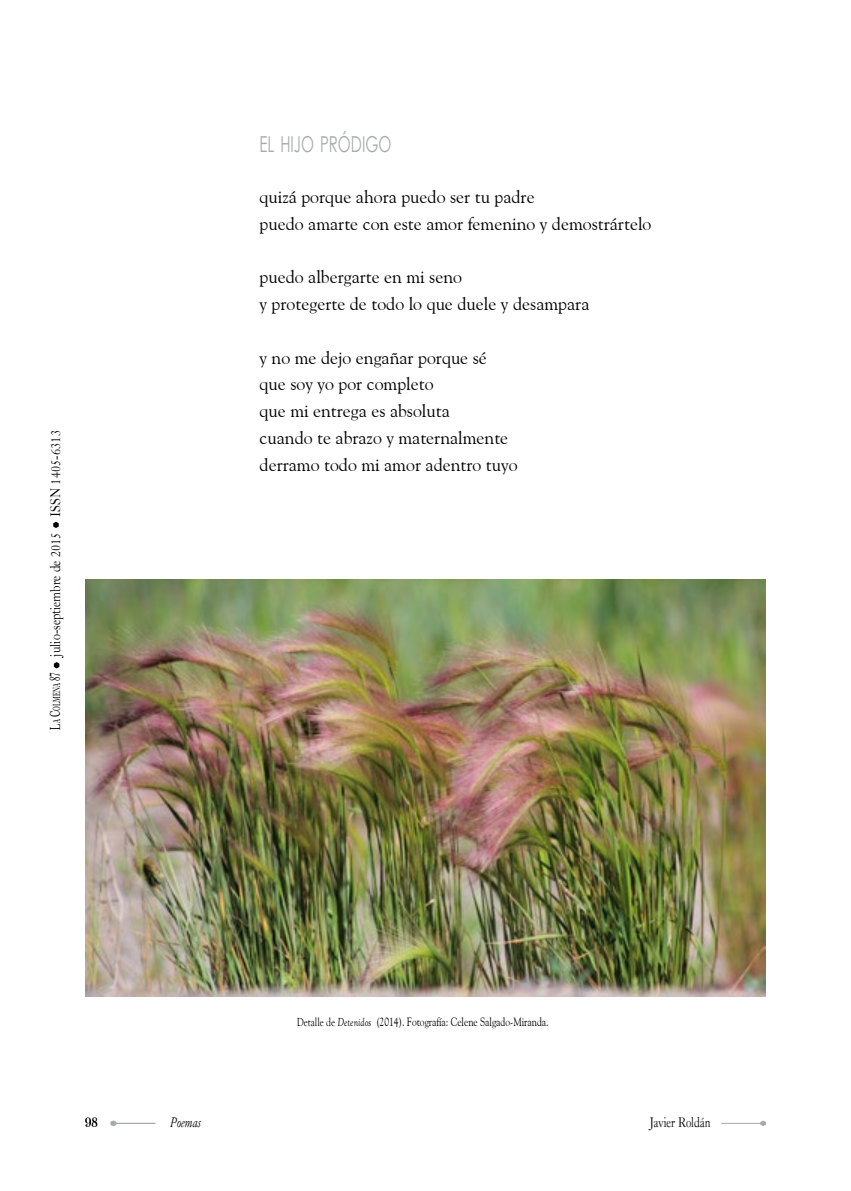
<style>
.page{position:relative;width:851px;height:1191px;background:#fff}
.page>*{position:absolute;margin:0;border:0;box-sizing:border-box;transform-origin:0 0}
.t1{font:21.9px "Century Gothic";color:#a7a9ac;scale:.68 1}
.t2{font:18px/26.7px "Goudy Old Style BT";color:#000}
.t3{font:15px "Caslon Old Face BT";color:#000;scale:.9 1}
.t4{font:15px "Caslon Old Face BT";color:#000;scale:.8 1}
.t5{font:italic 15px "Caslon Old Face BT";color:#000;scale:.8 1}
.t6{font:300 13.5px "Windsor BT";color:#000;scale:.8 1}
.t7{font:12px "Goudy Old Style BT";color:#000;scale:.8 1}
.s1{font-family:"Dutch 766 BT Roman A"}
.s2{font-family:"Dutch 766 BT Roman A";font-size:10.5px}
.s3{font-family:"Goudy Old Style T"}
.s4{font-family:"Goudy Old Style T";font-style:italic}
</style>
<div class="page">
<svg style="left:759px;top:1120px;width:7px;height:6px"></svg>
<hr style="left:721px;top:1123px;width:42px;height:1px;background:#a7a9ac">
<svg style="left:53px;top:662px;width:7px;height:7px"></svg>
<svg style="left:53px;top:521px;width:6px;height:7px"></svg>
<svg style="left:110px;top:1120px;width:7px;height:6px"></svg>
<hr style="left:113px;top:1123px;width:42px;height:1px;background:#a7a9ac">
<img style="left:85px;top:579px;width:680px;height:417px">
<p class="t3" style="left:46px;top:729px;width:334px;rotate:-90deg"><span class="s1">L</span><span class="s2">a</span> <span class="s1">C</span><span class="s2">olmena</span> <span class="s1">87</span> julio-septiembre de 2015 ISSN 1405-6313</p>
<p class="t1" style="left:259px;top:129px;width:195px">EL HIJO PRÓDIGO</p>
<p class="t2" style="left:259px;top:183px;width:393px">quizá porque ahora puedo ser tu padre<br>puedo amarte con este amor femenino y demostrártelo</p>
<p class="t2" style="left:259px;top:263px;width:331px">puedo albergarte en mi seno<br>y protegerte de todo lo que duele y desampara</p>
<p class="t2" style="left:259px;top:344px;width:259px">y no me dejo engañar porque sé que soy yo por completo<br>que mi entrega es absoluta<br>cuando te abrazo y maternalmente derramo todo mi amor adentro tuyo</p>
<p class="t7" style="left:297px;top:1014px;width:316px"><span class="s3">Detalle de</span> <span class="s4">Detenidos</span> (2014). Fotografía: Celene Salgado-Miranda.</p>
<p class="t6" style="left:85px;top:1114px;width:17px">98</p>
<p class="t5" style="left:170px;top:1113px;width:40px">Poemas</p>
<p class="t4" style="left:649px;top:1113px;width:78px">Javier Roldán</p>
</div>
